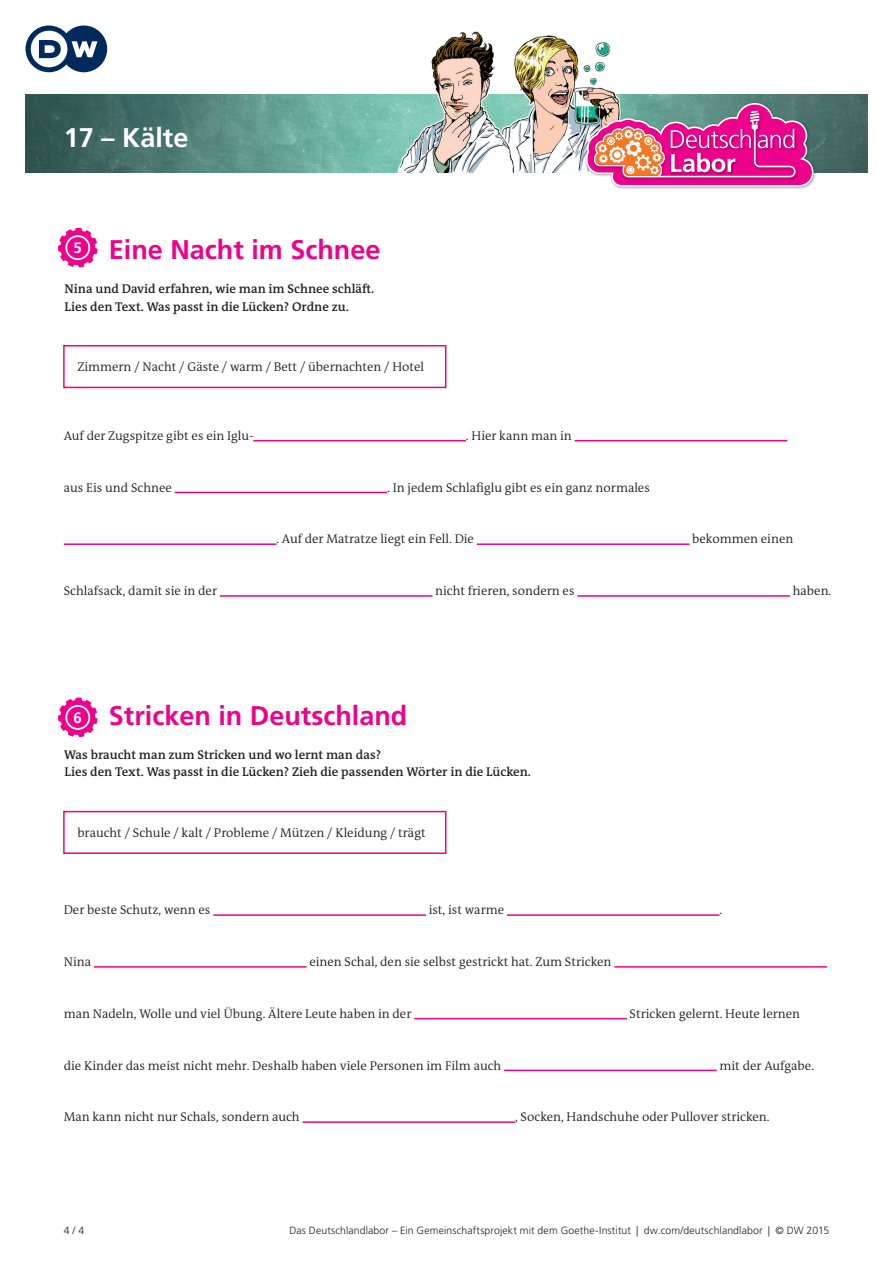
<style>
.page{position:relative;width:893px;height:1263px;background:#fff}
.page>*{position:absolute;margin:0;border:0;box-sizing:border-box;transform-origin:0 0}
.t1{font:700 27px "Frutiger LT Std";color:#ed028c}
.t2{font:700 27px "Frutiger LT Std";color:#fff}
.t3{font:300 12.75px "DW The Antiqua B W4";color:#231f20}
.t4{font:600 12.75px/17.2px "DW The Antiqua B W6";color:#231f20}
.t5{font:300 10.5px "Frutiger LT Std";letter-spacing:.01em;color:#231f20}
.s1{font-size:15px;color:#fff}
</style>
<div class="page">
<img style="left:26px;top:95px;width:841px;height:77px">
<img style="left:523px;top:35px;width:103px;height:138px">
<img style="left:383px;top:31px;width:140px;height:142px">
<img style="left:584px;top:101px;width:234px;height:88px">
<svg style="left:585px;top:102px;width:229px;height:85px;background:#cb6197"></svg>
<svg style="left:26px;top:26px;width:81px;height:46px"></svg>
<svg style="left:58px;top:228px;width:40px;height:39px"></svg>
<div style="left:67px;top:237px;width:21px;height:21px;background:#ed028c;border-radius:50%"></div>
<div style="left:63px;top:345px;width:383px;height:43px;border:2px solid #ed028c"></div>
<hr style="left:253px;top:440px;width:213px;height:1px;background:#ed028c">
<hr style="left:575px;top:440px;width:212px;height:1px;background:#ed028c">
<hr style="left:175px;top:492px;width:212px;height:1px;background:#ed028c">
<hr style="left:64px;top:543px;width:212px;height:2px;background:#ed028c">
<hr style="left:477px;top:543px;width:212px;height:2px;background:#ed028c">
<hr style="left:220px;top:595px;width:212px;height:2px;background:#ed028c">
<hr style="left:577px;top:595px;width:213px;height:2px;background:#ed028c">
<svg style="left:58px;top:698px;width:40px;height:39px"></svg>
<div style="left:67px;top:707px;width:21px;height:21px;background:#ed028c;border-radius:50%"></div>
<div style="left:63px;top:811px;width:383px;height:43px;border:2px solid #ed028c"></div>
<hr style="left:213px;top:914px;width:213px;height:2px;background:#ed028c">
<hr style="left:507px;top:914px;width:213px;height:2px;background:#ed028c">
<hr style="left:94px;top:966px;width:213px;height:2px;background:#ed028c">
<hr style="left:614px;top:966px;width:213px;height:2px;background:#ed028c">
<hr style="left:414px;top:1018px;width:213px;height:1px;background:#ed028c">
<hr style="left:504px;top:1070px;width:213px;height:1px;background:#ed028c">
<hr style="left:302px;top:1121px;width:213px;height:2px;background:#ed028c">
<h1 class="t2" style="left:64px;top:121px;width:126px">17 – Kälte</h1>
<h1 class="t1" style="left:73px;top:234px;width:308px"><sup>5</sup> Eine Nacht im Schnee</h1>
<p class="t4" style="left:65px;top:280px;width:311px">Nina und David erfahren, wie man im Schnee schläft.<br>Lies den Text. Was passt in die Lücken? Ordne zu.</p>
<p class="t3" style="left:77px;top:358px;width:348px">Zimmern / Nacht / Gäste / warm / Bett / übernachten / Hotel</p>
<p class="t3" style="left:64px;top:427px;width:191px">Auf der Zugspitze gibt es ein Iglu-</p>
<p class="t3" style="left:466px;top:427px;width:107px">. Hier kann man in</p>
<p class="t3" style="left:64px;top:479px;width:110px">aus Eis und Schnee</p>
<p class="t3" style="left:387px;top:479px;width:264px">. In jedem Schlafiglu gibt es ein ganz normales</p>
<p class="t3" style="left:276px;top:531px;width:199px">. Auf der Matratze liegt ein Fell. Die</p>
<p class="t3" style="left:692px;top:531px;width:103px">bekommen einen</p>
<p class="t3" style="left:64px;top:583px;width:155px">Schlafsack, damit sie in der</p>
<p class="t3" style="left:435px;top:583px;width:141px">nicht frieren, sondern es</p>
<p class="t3" style="left:793px;top:583px;width:40px">haben.</p>
<h1 class="t1" style="left:73px;top:699px;width:335px"><span class="s1">6</span> Stricken in Deutschland</h1>
<p class="t4" style="left:64px;top:746px;width:468px">Was braucht man zum Stricken und wo lernt man das?<br>Lies den Text. Was passt in die Lücken? Zieh die passenden Wörter in die Lücken.</p>
<p class="t3" style="left:77px;top:824px;width:350px">braucht / Schule / kalt / Probleme / Mützen / Kleidung / trägt</p>
<p class="t3" style="left:64px;top:902px;width:148px">Der beste Schutz, wenn es</p>
<p class="t3" style="left:429px;top:902px;width:77px">ist, ist warme</p>
<p class="t3" style="left:720px;top:902px;width:4px">.</p>
<p class="t3" style="left:64px;top:954px;width:29px">Nina</p>
<p class="t3" style="left:309px;top:954px;width:304px">einen Schal, den sie selbst gestrickt hat. Zum Stricken</p>
<p class="t3" style="left:64px;top:1005px;width:349px">man Nadeln, Wolle und viel Übung. Ältere Leute haben in der</p>
<p class="t3" style="left:630px;top:1005px;width:172px">Stricken gelernt. Heute lernen</p>
<p class="t3" style="left:64px;top:1057px;width:439px">die Kinder das meist nicht mehr. Deshalb haben viele Personen im Film auch</p>
<p class="t3" style="left:719px;top:1057px;width:96px">mit der Aufgabe.</p>
<p class="t3" style="left:64px;top:1109px;width:237px">Man kann nicht nur Schals, sondern auch</p>
<p class="t3" style="left:515px;top:1109px;width:256px">, Socken, Handschuhe oder Pullover stricken.</p>
<p class="t5" style="left:64px;top:1224px;width:22px">4 / 4</p>
<p class="t5" style="left:289px;top:1224px;width:541px">Das Deutschlandlabor – Ein Gemeinschaftsprojekt mit dem Goethe-Institut | dw.com/deutschlandlabor | © DW 2015</p>
</div>
